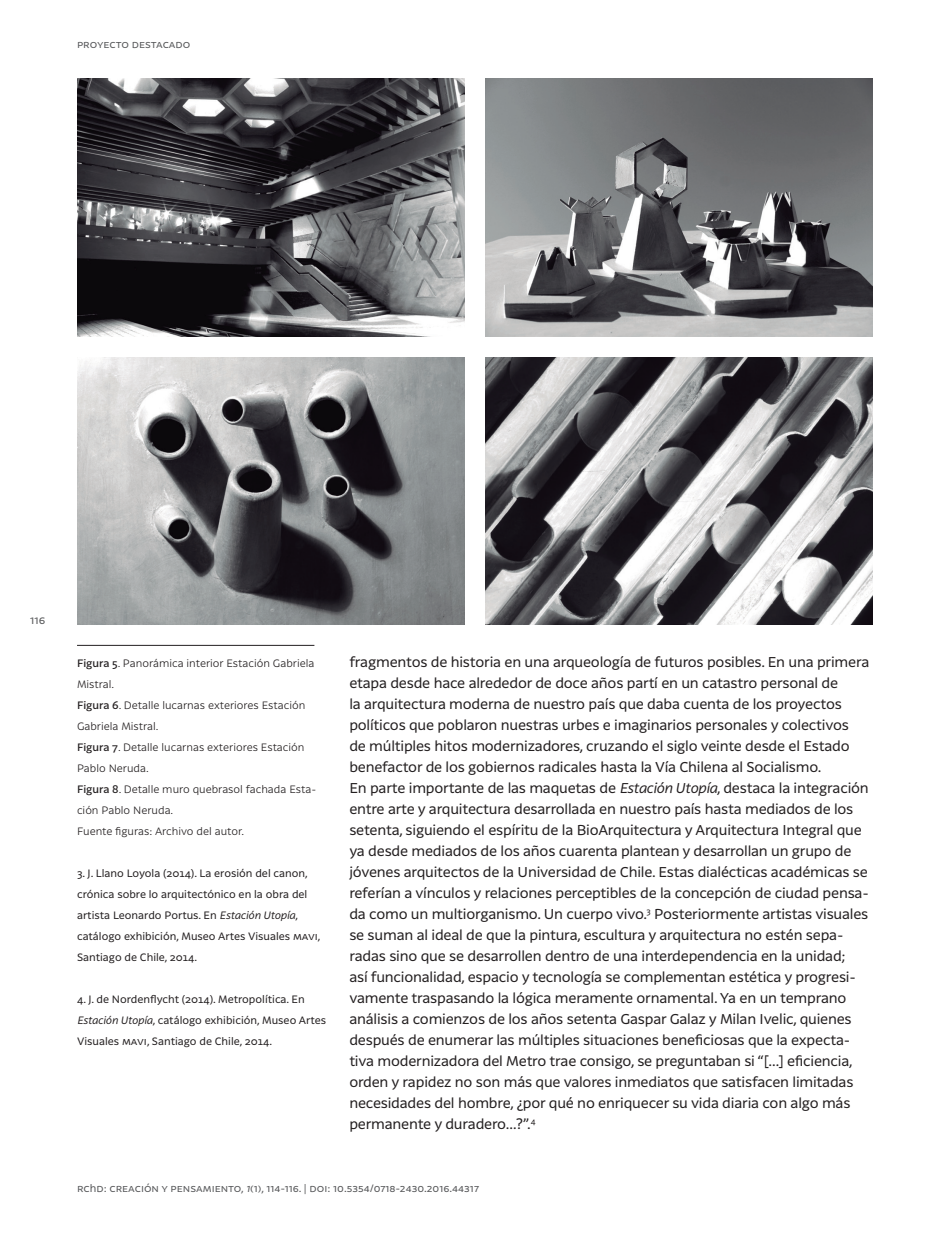
<style>
.page{position:relative;width:943px;height:1241px;background:#fff}
.page>*{position:absolute;margin:0;border:0;box-sizing:border-box;transform-origin:0 0}
.Resumen_Abstract{font:14px/21px "Latina";letter-spacing:-.015em;color:#231f20}
.Folio{font:11.38px "Latina";color:#57585a}
.Notas{font:10.5px/21px "Latina";color:#231f20}
.Notas-2{font:300 10.5px/21px "Latina";color:#231f20}
.Permanente_pie_de_pá{font:10.5px "Latina";color:#57585a}
.Permanente_encabezad{font:10.5px "Latina";color:#57585a}
.s1{font-weight:500}
.s2{font-style:italic}
</style>
<div class="page">
<img style="left:77px;top:78px;width:387px;height:258px">
<img style="left:485px;top:78px;width:388px;height:258px">
<img style="left:77px;top:357px;width:387px;height:267px">
<img style="left:485px;top:357px;width:388px;height:267px">
<hr style="left:77px;top:645px;width:237px;height:1px;background:#231f20">
<p class="Permanente_encabezad" style="left:77px;top:39px;width:115px">proyecto destacado</p>
<p class="Folio" style="left:30px;top:614px;width:17px">116</p>
<p class="Notas-2" style="left:77px;top:652px;width:239px"><span class="s1">Figura 5</span>. Panorámica interior Estación Gabriela<br>Mistral.</p>
<p class="Notas-2" style="left:77px;top:694px;width:230px"><span class="s1">Figura 6</span>. Detalle lucarnas exteriores Estación<br>Gabriela Mistral.</p>
<p class="Notas-2" style="left:77px;top:736px;width:229px"><span class="s1">Figura 7</span>. Detalle lucarnas exteriores Estación<br>Pablo Neruda.</p>
<p class="Notas-2" style="left:77px;top:778px;width:241px"><span class="s1">Figura 8</span>. Detalle muro quebrasol fachada Esta&shy;ción Pablo Neruda.</p>
<p class="Notas-2" style="left:77px;top:820px;width:169px">Fuente figuras: Archivo del autor.</p>
<p class="Notas" style="left:77px;top:862px;width:245px">3. J. Llano Loyola (2014). La erosión del canon, crónica sobre lo arquitectónico en la obra del artista Leonardo Portus. En <span class="s2">Estación Utopía</span>, catálogo exhibición, Museo Artes Visuales mavi, Santiago de Chile, 2014.</p>
<p class="Notas" style="left:77px;top:988px;width:251px">4. J. de Nordenflycht (2014). Metropolítica. En<br><span class="s2">Estación Utopía</span>, catálogo exhibición, Museo Artes<br>Visuales mavi, Santiago de Chile, 2014.</p>
<p class="Resumen_Abstract" style="left:349px;top:651px;width:521px">fragmentos de historia en una arqueología de futuros posibles. En una primera etapa desde hace alrededor de doce años partí en un catastro personal de<br>la arquitectura moderna de nuestro país que daba cuenta de los proyectos políticos que poblaron nuestras urbes e imaginarios personales y colectivos<br>de múltiples hitos modernizadores, cruzando el siglo veinte desde el Estado benefactor de los gobiernos radicales hasta la Vía Chilena al Socialismo.</p>
<p class="Resumen_Abstract" style="left:349px;top:777px;width:521px">En parte importante de las maquetas de <span class="s2">Estación Utopía</span>, destaca la integración entre arte y arquitectura desarrollada en nuestro país hasta mediados de los setenta, siguiendo el espíritu de la BioArquitectura y Arquitectura Integral que ya desde mediados de los años cuarenta plantean y desarrollan un grupo de jóvenes arquitectos de la Universidad de Chile. Estas dialécticas académicas se referían a vínculos y relaciones perceptibles de la concepción de ciudad pensa&shy;da como un multiorganismo. Un cuerpo vivo.<sup>3</sup> Posteriormente artistas visuales se suman al ideal de que la pintura, escultura y arquitectura no estén sepa&shy;radas sino que se desarrollen dentro de una interdependencia en la unidad;<br>así funcionalidad, espacio y tecnología se complementan estética y progresi&shy;vamente traspasando la lógica meramente ornamental. Ya en un temprano análisis a comienzos de los años setenta Gaspar Galaz y Milan Ivelic, quienes después de enumerar las múltiples situaciones beneficiosas que la expecta&shy;tiva modernizadora del Metro trae consigo, se preguntaban si “[…] eficiencia, orden y rapidez no son más que valores inmediatos que satisfacen limitadas necesidades del hombre, ¿por qué no enriquecer su vida diaria con algo más permanente y duradero…?”.<sup>4</sup></p>
<p class="Permanente_pie_de_pá" style="left:77px;top:1181px;width:403px">rchd: creación y pensamiento, <span class="s2">1</span>(1), 114-116. | doi: 10.5354/0718-2430.2016.44317</p>
</div>
